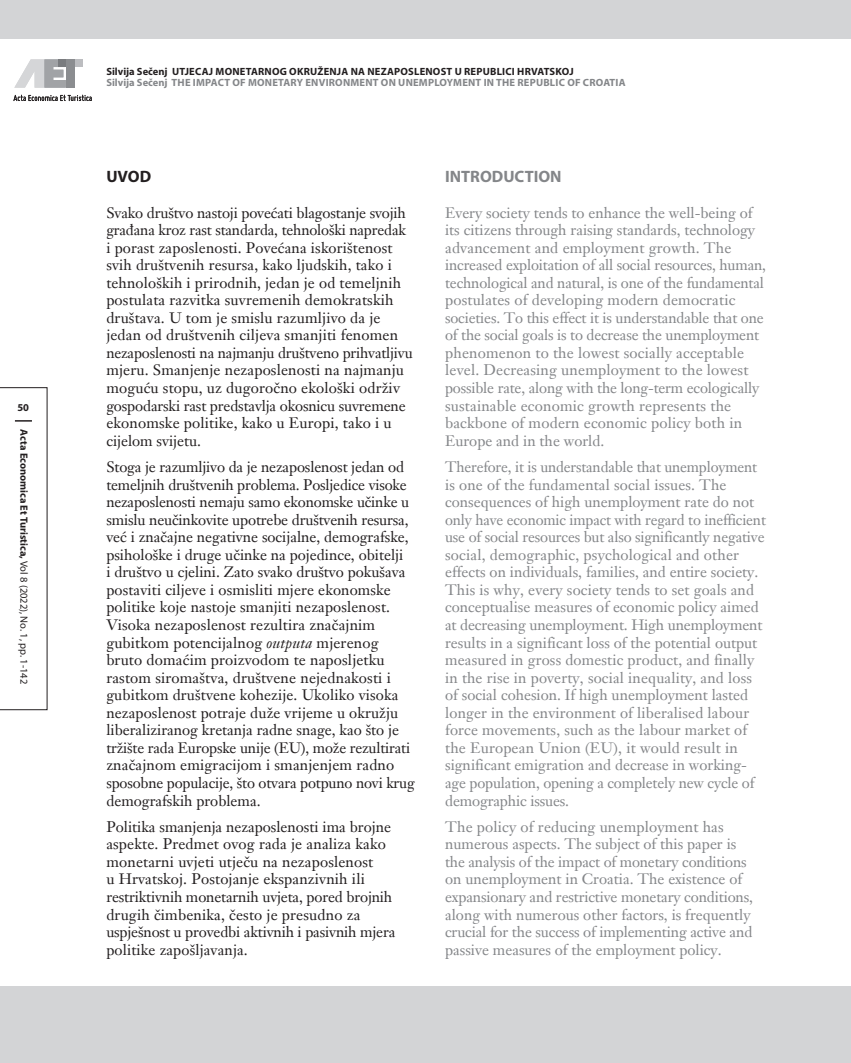
<style>
.page{position:relative;width:851px;height:1063px;background:#fff}
.page>*{position:absolute;margin:0;border:0;box-sizing:border-box;transform-origin:0 0}
.t1{font:700 16.5px "Myriad Pro";color:#848689}
.t2{font:700 16.5px "Myriad Pro";color:#231f20}
.t3{font:15px/17.5px "Janson HR";color:#848689}
.t4{font:15px/17.5px "Janson HR";letter-spacing:.01em;color:#231f20}
.t5{font:700 10.5px "Myriad Pro";letter-spacing:.02em;color:#848689}
.t6{font:700 10.5px "Myriad Pro";letter-spacing:.02em;color:#231f20}
.t7{font:700 10.5px "Myriad Pro";color:#231f20}
.s1{font-weight:400}
.s2{font-style:italic}
</style>
<div class="page">
<div style="left:0;top:0;width:850px;height:38px;background:#d3d4d6"></div>
<div style="left:0;top:986px;width:850px;height:77px;background:#d3d4d6"></div>
<svg style="left:0;top:387px;width:47px;height:323px"></svg>
<svg style="left:14px;top:59px;width:52px;height:29px"></svg>
<div style="left:66px;top:59px;width:9px;height:29px;background:#8b8d90"></div>
<div style="left:58px;top:59px;width:8px;height:8px;background:#7a7c7f"></div>
<div style="left:75px;top:59px;width:7px;height:8px;background:#bcbdc0"></div>
<svg style="left:13px;top:95px;width:79px;height:6px"></svg>
<p class="t6" style="left:17px;top:401px;width:13px">50</p>
<p class="t7" style="left:31px;top:429px;width:256px;rotate:90deg">Acta Economica Et Turistica, <span class="s1">Vol 8 (2022), No. 1, pp. 1-142</span></p>
<p class="t6" style="left:106px;top:64px;width:469px">Silvija Sečenj UTJECAJ MONETARNOG OKRUŽENJA NA NEZAPOSLENOST U REPUBLICI HRVATSKOJ</p>
<p class="t5" style="left:106px;top:76px;width:520px">Silvija Sečenj THE IMPACT OF MONETARY ENVIRONMENT ON UNEMPLOYMENT IN THE REPUBLIC OF CROATIA</p>
<p class="t2" style="left:106px;top:166px;width:46px">UVOD</p>
<p class="t4" style="left:106px;top:203px;width:308px">Svako društvo nastoji povećati blagostanje svojih građana kroz rast standarda, tehnološki napredak i porast zaposlenosti. Povećana iskorištenost svih društvenih resursa, kako ljudskih, tako i tehnoloških i prirodnih, jedan je od temeljnih postulata razvitka suvremenih demokratskih društava. U tom je smislu razumljivo da je jedan od društvenih ciljeva smanjiti fenomen nezaposlenosti na najmanju društveno prihvatljivu mjeru. Smanjenje nezaposlenosti na najmanju moguću stopu, uz dugoročno ekološki održiv gospodarski rast predstavlja okosnicu suvremene ekonomske politike, kako u Europi, tako i u cijelom svijetu.</p>
<p class="t4" style="left:106px;top:458px;width:310px">Stoga je razumljivo da je nezaposlenost jedan od temeljnih društvenih problema. Posljedice visoke nezaposlenosti nemaju samo ekonomske učinke u smislu neučinkovite upotrebe društvenih resursa, već i značajne negativne socijalne, demografske, psihološke i druge učinke na pojedince, obitelji<br>i društvo u cjelini. Zato svako društvo pokušava postaviti ciljeve i osmisliti mjere ekonomske politike koje nastoje smanjiti nezaposlenost.<br>Visoka nezaposlenost rezultira značajnim gubitkom potencijalnog <span class="s2">outputa</span> mjerenog bruto domaćim proizvodom te naposljetku rastom siromaštva, društvene nejednakosti i gubitkom društvene kohezije. Ukoliko visoka nezaposlenost potraje duže vrijeme u okružju liberaliziranog kretanja radne snage, kao što je tržište rada Europske unije (EU), može rezultirati značajnom emigracijom i smanjenjem radno sposobne populacije, što otvara potpuno novi krug demografskih problema.</p>
<p class="t4" style="left:106px;top:818px;width:290px">Politika smanjenja nezaposlenosti ima brojne aspekte. Predmet ovog rada je analiza kako monetarni uvjeti utječu na nezaposlenost<br>u Hrvatskoj. Postojanje ekspanzivnih ili restriktivnih monetarnih uvjeta, pored brojnih drugih čimbenika, često je presudno za uspješnost u provedbi aktivnih i pasivnih mjera politike zapošljavanja.</p>
<p class="t1" style="left:445px;top:166px;width:118px">INTRODUCTION</p>
<p class="t3" style="left:445px;top:203px;width:322px">Every society tends to enhance the well-being of its citizens through raising standards, technology advancement and employment growth. The increased exploitation of all social resources, human, technological and natural, is one of the fundamental postulates of developing modern democratic societies. To this effect it is understandable that one of the social goals is to decrease the unemployment phenomenon to the lowest socially acceptable level. Decreasing unemployment to the lowest possible rate, along with the long-term ecologically sustainable economic growth represents the backbone of modern economic policy both in Europe and in the world.</p>
<p class="t3" style="left:445px;top:458px;width:322px">Therefore, it is understandable that unemployment is one of the fundamental social issues. The consequences of high unemployment rate do not only have economic impact with regard to inefficient use of social resources but also significantly negative social, demographic, psychological and other effects on individuals, families, and entire society.<br>This is why, every society tends to set goals and conceptualise measures of economic policy aimed at decreasing unemployment. High unemployment results in a significant loss of the potential output measured in gross domestic product, and finally in the rise in poverty, social inequality, and loss of social cohesion. If high unemployment lasted longer in the environment of liberalised labour force movements, such as the labour market of the European Union (EU), it would result in significant emigration and decrease in working&shy;age population, opening a completely new cycle of demographic issues.</p>
<p class="t3" style="left:445px;top:818px;width:309px">The policy of reducing unemployment has numerous aspects. The subject of this paper is the analysis of the impact of monetary conditions on unemployment in Croatia. The existence of expansionary and restrictive monetary conditions, along with numerous other factors, is frequently crucial for the success of implementing active and passive measures of the employment policy.</p>
</div>
